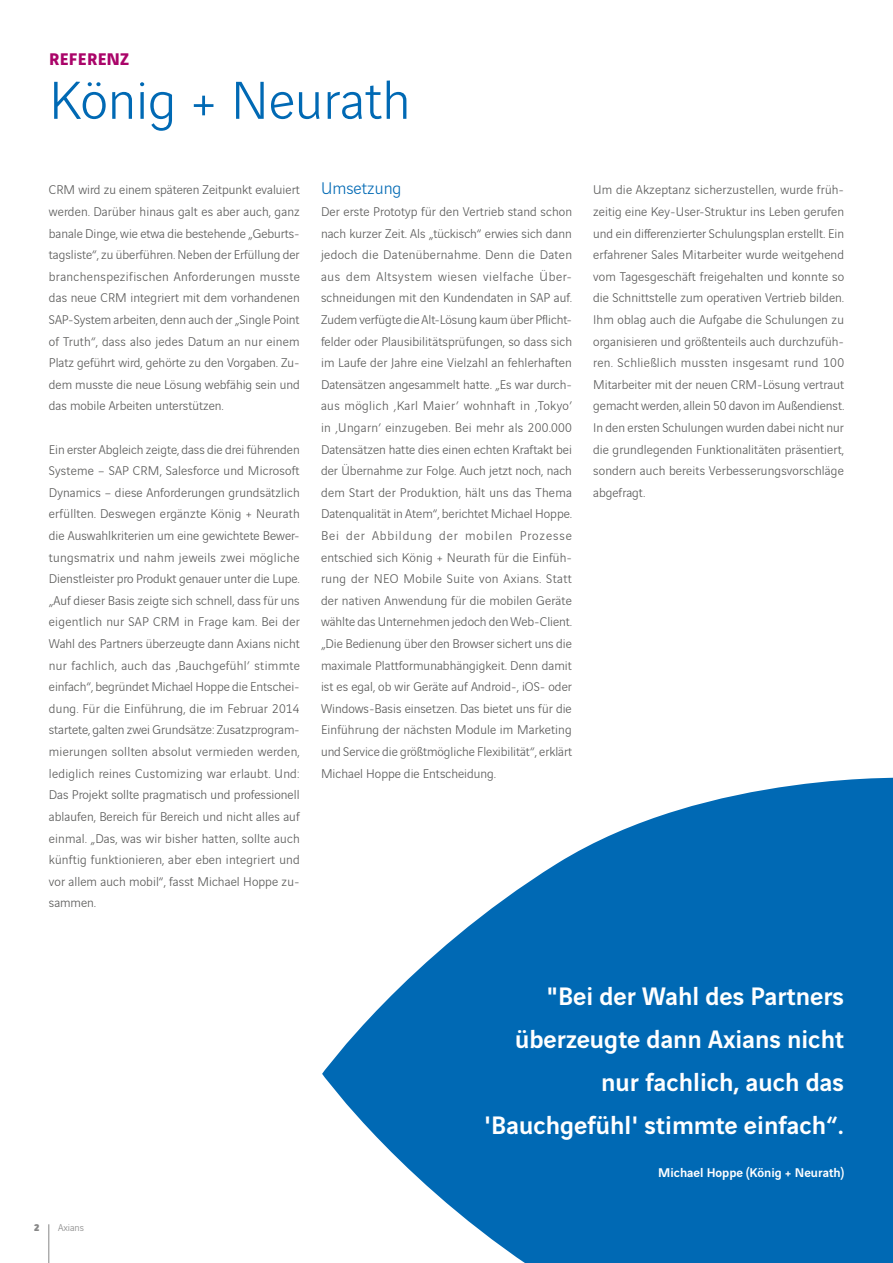
<style>
.page{position:relative;width:893px;height:1263px;background:#fff}
.page>*{position:absolute;margin:0;border:0;box-sizing:border-box;transform-origin:0 0}
.t1{font:300 57px "Vinci Sans";color:#0069b4}
.t2{font:500 27px "Vinci Sans";color:#fff}
.t3{font:300 18px "Vinci Sans";color:#0069b4}
.t4{font:700 18px "Vinci Sans";letter-spacing:.02em;color:#aa0469}
.Texte_courant{font:300 13.5px/21.6px "Vinci Sans";color:#575756;text-align:justify}
.t5{font:500 13.5px "Vinci Sans";color:#fff}
.t6{font:300 10.5px "Vinci Sans";color:#878787}
.t7{font:900 10.5px "Vinci Sans";color:#878787}
</style>
<div class="page">
<hr style="left:48px;top:1224px;width:1px;height:39px;background:#878787">
<svg style="left:322px;top:777px;width:571px;height:486px;fill:#0069b4"></svg>
<p class="t4" style="left:49px;top:45px;width:82px">REFERENZ</p>
<p class="t1" style="left:49px;top:59px;width:363px">König + Neurath</p>
<p class="Texte_courant" style="left:49px;top:178px;width:253px">CRM wird zu einem späteren Zeitpunkt evaluiert werden. Darüber hinaus galt es aber auch, ganz banale Dinge, wie etwa die bestehende „Geburts&shy;tagsliste“, zu überführen. Neben der Erfüllung der branchenspezifischen Anforderungen musste das neue CRM integriert mit dem vorhandenen SAP-System arbeiten, denn auch der „Single Point of Truth“, dass also jedes Datum an nur einem Platz geführt wird, gehörte zu den Vorgaben. Zu&shy;dem musste die neue Lösung webfähig sein und das mobile Arbeiten unterstützen.</p>
<p class="Texte_courant" style="left:49px;top:437px;width:253px">Ein erster Abgleich zeigte, dass die drei führenden Systeme – SAP CRM, Salesforce und Microsoft Dynamics – diese Anforderungen grundsätzlich erfüllten. Deswegen ergänzte König + Neurath die Auswahlkriterien um eine gewichtete Bewer&shy;tungsmatrix und nahm jeweils zwei mögliche Dienstleister pro Produkt genauer unter die Lupe. „Auf dieser Basis zeigte sich schnell, dass für uns eigentlich nur SAP CRM in Frage kam. Bei der Wahl des Partners überzeugte dann Axians nicht nur fachlich, auch das ‚Bauchgefühl’ stimmte einfach“, begründet Michael Hoppe die Entschei&shy;dung. Für die Einführung, die im Februar 2014 startete, galten zwei Grundsätze: Zusatzprogram&shy;mierungen sollten absolut vermieden werden, lediglich reines Customizing war erlaubt. Und:<br>Das Projekt sollte pragmatisch und professionell ablaufen, Bereich für Bereich und nicht alles auf einmal. „Das, was wir bisher hatten, sollte auch künftig funktionieren, aber eben integriert und vor allem auch mobil“, fasst Michael Hoppe zu&shy;sammen.</p>
<p class="t3" style="left:321px;top:175px;width:82px">Umsetzung</p>
<p class="Texte_courant" style="left:321px;top:200px;width:253px">Der erste Prototyp für den Vertrieb stand schon nach kurzer Zeit. Als „tückisch“ erwies sich dann jedoch die Datenübernahme. Denn die Daten aus dem Altsystem wiesen vielfache Über&shy;schneidungen mit den Kundendaten in SAP auf.<br>Zudem verfügte die Alt-Lösung kaum über Pflicht&shy;felder oder Plausibilitätsprüfungen, so dass sich im Laufe der Jahre eine Vielzahl an fehlerhaften Datensätzen angesammelt hatte. „Es war durch&shy;aus möglich ‚Karl Maier’ wohnhaft in ‚Tokyo’ in ‚Ungarn’ einzugeben. Bei mehr als 200.000<br>Datensätzen hatte dies einen echten Kraftakt bei der Übernahme zur Folge. Auch jetzt noch, nach dem Start der Produktion, hält uns das Thema Datenqualität in Atem“, berichtet Michael Hoppe.</p>
<p class="Texte_courant" style="left:321px;top:524px;width:253px">Bei der Abbildung der mobilen Prozesse entschied sich König + Neurath für die Einfüh&shy;rung der NEO Mobile Suite von Axians. Statt der nativen Anwendung für die mobilen Geräte wählte das Unternehmen jedoch den Web-Client. „Die Bedienung über den Browser sichert uns die maximale Plattformunabhängigkeit. Denn damit ist es egal, ob wir Geräte auf Android-, iOS- oder Windows-Basis einsetzen. Das bietet uns für die Einführung der nächsten Module im Marketing und Service die größtmögliche Flexibilität“, erklärt Michael Hoppe die Entscheidung.</p>
<p class="Texte_courant" style="left:593px;top:178px;width:253px">Um die Akzeptanz sicherzustellen, wurde früh&shy;zeitig eine Key-User-Struktur ins Leben gerufen und ein differenzierter Schulungsplan erstellt. Ein erfahrener Sales Mitarbeiter wurde weitgehend vom Tagesgeschäft freigehalten und konnte so die Schnittstelle zum operativen Vertrieb bilden.<br>Ihm oblag auch die Aufgabe die Schulungen zu organisieren und größtenteils auch durchzufüh&shy;ren. Schließlich mussten insgesamt rund 100<br>Mitarbeiter mit der neuen CRM-Lösung vertraut gemacht werden, allein 50 davon im Außendienst.<br>In den ersten Schulungen wurden dabei nicht nur die grundlegenden Funktionalitäten präsentiert, sondern auch bereits Verbesserungsvorschläge abgefragt.</p>
<p class="t2" style="left:546px;top:975px;width:299px">"Bei der Wahl des Partners</p>
<p class="t2" style="left:515px;top:1018px;width:331px">überzeugte dann Axians nicht</p>
<p class="t2" style="left:601px;top:1061px;width:244px">nur fachlich, auch das</p>
<p class="t2" style="left:484px;top:1104px;width:361px">'Bauchgefühl' stimmte einfach“.</p>
<p class="t7" style="left:34px;top:1219px;width:7px">2</p>
<p class="t6" style="left:58px;top:1220px;width:28px">Axians</p>
<p class="t5" style="left:658px;top:1162px;width:187px">Michael Hoppe (König + Neurath)</p>
</div>
